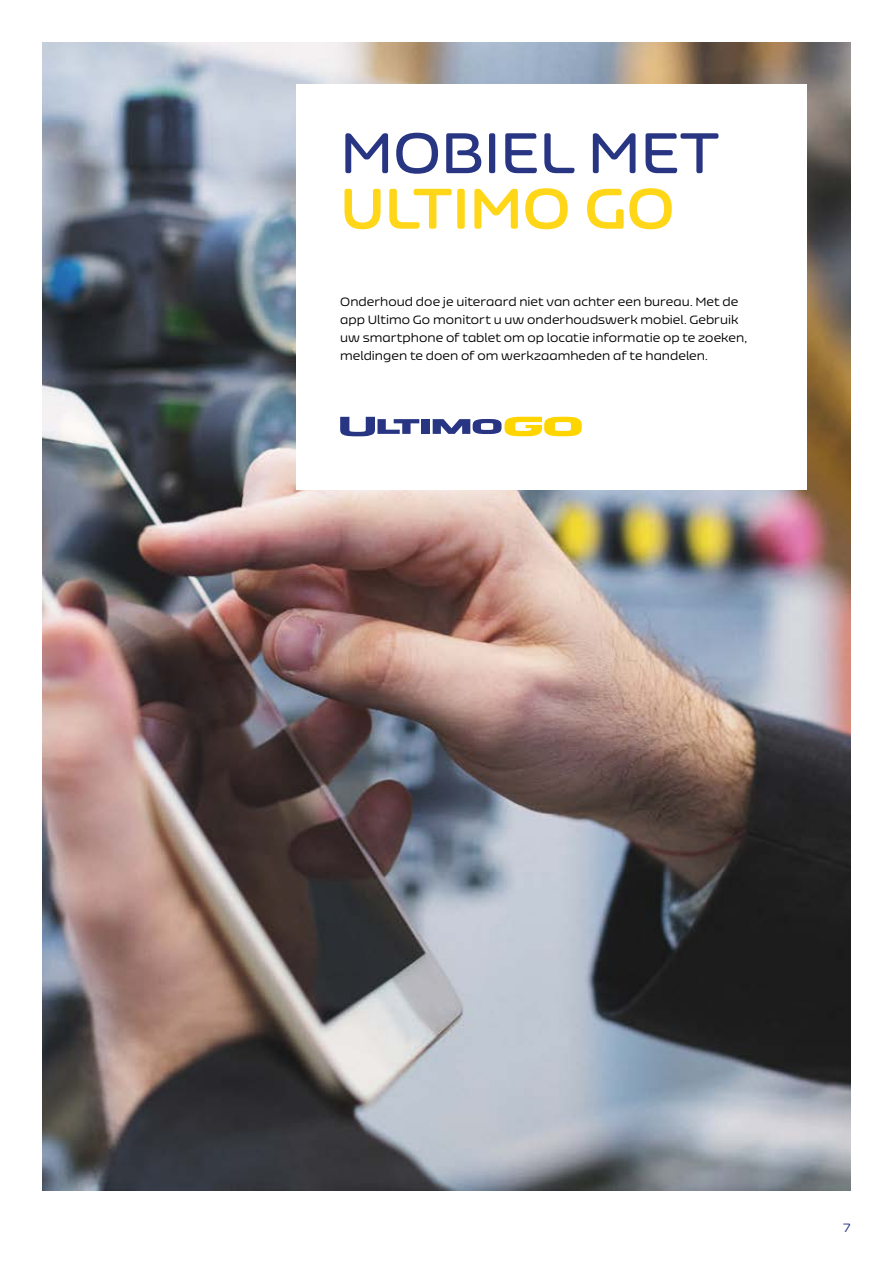
<style>
.page{position:relative;width:893px;height:1263px;background:#fff}
.page>*{position:absolute;margin:0;border:0;box-sizing:border-box;transform-origin:0 0}
.t1{font:600 57px "Nizzoli Alt Rd";color:#283583}
.t2{font:700 57px "Nizzoli Alt Rd";color:#ffd618}
.t3{font:12px/18px "Nizzoli Alt Rd";letter-spacing:.005em;color:#000}
.t4{font:12px "Nizzoli Alt Rd";color:#283583}
</style>
<div class="page">
<img style="left:43px;top:43px;width:807px;height:1148px">
<div style="left:296px;top:84px;width:511px;height:405px;background:#fff"></div>
<svg style="left:340px;top:417px;width:79px;height:19px"></svg>
<div style="left:422px;top:419px;width:8px;height:15px;background:#283583"></div>
<svg style="left:433px;top:417px;width:149px;height:19px"></svg>
<h1 class="t1" style="left:340px;top:120px;width:380px">MOBIEL MET</h1>
<h1 class="t2" style="left:340px;top:174px;width:336px">ULTIMO GO</h1>
<p class="t3" style="left:340px;top:293px;width:408px">Onderhoud doe je uiteraard niet van achter een bureau. Met de app Ultimo Go monitort u uw onderhoudswerk mobiel. Gebruik uw smartphone of tablet om op locatie informatie op te zoeken, meldingen te doen of om werkzaamheden af te handelen.</p>
<p class="t4" style="left:843px;top:1220px;width:9px">7</p>
</div>
